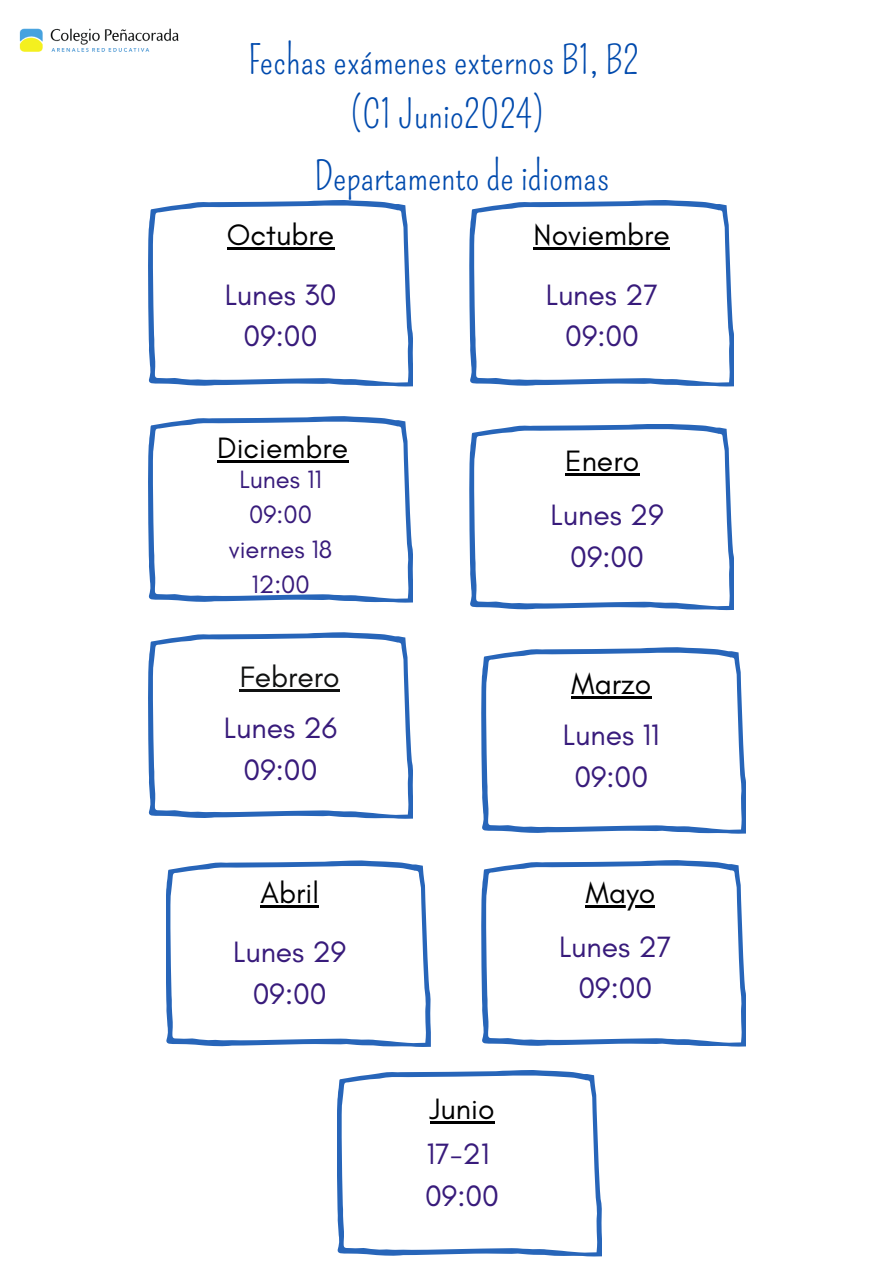
<style>
.page{position:relative;width:894px;height:1264px;background:#fff}
.page>*{position:absolute;margin:0;border:0;box-sizing:border-box;transform-origin:0 0}
.t1{font:39px/54px "Pompiere";color:#004aad;text-align:center}
.t2{font:30px/41.7px "Glacial Indifference";color:#381b7b;text-align:center}
.t3{font:30px "Glacial Indifference";color:#000}
.t4{font:30px "Glacial Indifference";color:#101111}
.t5{font:25.5px/35px "Glacial Indifference";color:#381b7b;text-align:center}
</style>
<div class="page">
<svg style="left:148px;top:200px;width:265px;height:186px"></svg>
<hr style="left:227px;top:247px;width:107px;height:3px;background:#000">
<svg style="left:469px;top:200px;width:265px;height:186px"></svg>
<hr style="left:533px;top:247px;width:136px;height:3px;background:#000">
<svg style="left:148px;top:416px;width:265px;height:187px"></svg>
<hr style="left:217px;top:460px;width:131px;height:3px;background:#000">
<svg style="left:469px;top:424px;width:265px;height:186px"></svg>
<hr style="left:565px;top:473px;width:74px;height:3px;background:#000">
<svg style="left:148px;top:632px;width:265px;height:187px"></svg>
<hr style="left:240px;top:689px;width:100px;height:2px;background:#101111">
<svg style="left:481px;top:647px;width:265px;height:186px"></svg>
<hr style="left:571px;top:696px;width:80px;height:2px;background:#000">
<svg style="left:166px;top:860px;width:264px;height:187px"></svg>
<hr style="left:260px;top:905px;width:59px;height:2px;background:#000">
<svg style="left:481px;top:860px;width:265px;height:186px"></svg>
<hr style="left:585px;top:905px;width:70px;height:2px;background:#000">
<img style="left:19px;top:28px;width:160px;height:24px">
<svg style="left:337px;top:1070px;width:264px;height:186px"></svg>
<hr style="left:429px;top:1120px;width:65px;height:3px;background:#000">
<h1 class="t1" style="left:248px;top:34px;width:392px">Fechas exámenes externos B1, B2 (C1 Junio2024)</h1>
<h1 class="t1" style="left:314px;top:150px;width:296px">Departamento de idiomas</h1>
<p class="t3" style="left:227px;top:218px;width:109px">Octubre</p>
<p class="t3" style="left:533px;top:218px;width:138px">Noviembre</p>
<p class="t2" style="left:224px;top:274px;width:113px">Lunes 30<br>09:00</p>
<p class="t2" style="left:545px;top:274px;width:114px">Lunes 27<br>09:00</p>
<p class="t3" style="left:217px;top:431px;width:132px">Diciembre</p>
<p class="t5" style="left:229px;top:462px;width:105px">Lunes 11<br>09:00 viernes 18<br>12:00</p>
<p class="t3" style="left:565px;top:444px;width:76px">Enero</p>
<p class="t2" style="left:550px;top:494px;width:115px">Lunes 29<br>09:00</p>
<p class="t4" style="left:240px;top:660px;width:101px">Febrero</p>
<p class="t3" style="left:571px;top:667px;width:82px">Marzo</p>
<p class="t2" style="left:224px;top:708px;width:115px">Lunes 26<br>09:00</p>
<p class="t2" style="left:563px;top:714px;width:98px">Lunes 11<br>09:00</p>
<p class="t3" style="left:260px;top:876px;width:60px">Abril</p>
<p class="t3" style="left:585px;top:876px;width:71px">Mayo</p>
<p class="t2" style="left:233px;top:931px;width:115px">Lunes 29<br>09:00</p>
<p class="t2" style="left:559px;top:926px;width:114px">Lunes 27<br>09:00</p>
<p class="t3" style="left:429px;top:1091px;width:66px">Junio</p>
<p class="t2" style="left:425px;top:1133px;width:75px;text-align:left">17-21<br>09:00</p>
</div>
